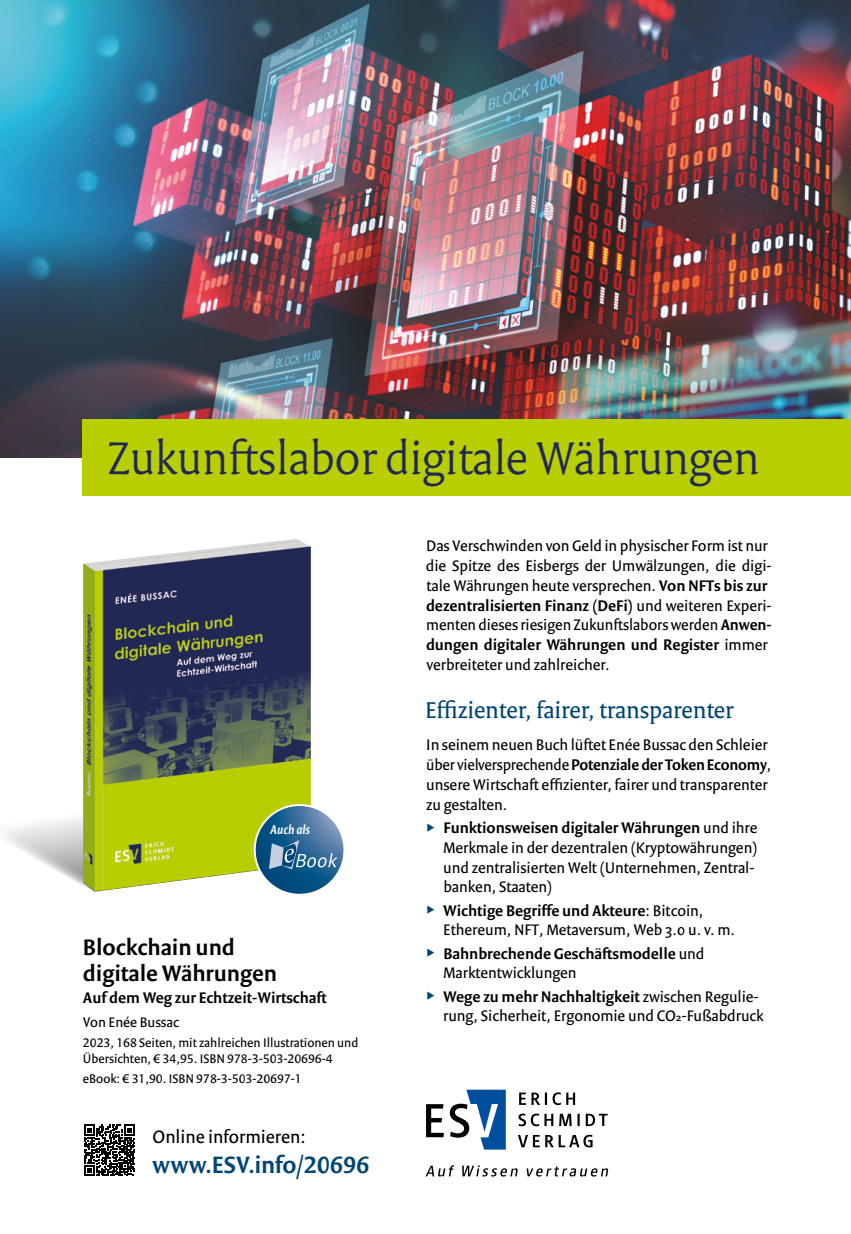
<style>
.page{position:relative;width:851px;height:1234px;background:#fff}
.page>*{position:absolute;margin:0;border:0;box-sizing:border-box;transform-origin:0 0}
.Headline_1{font:300 49.5px "Versa Pro";letter-spacing:-.005em;color:#202854}
.Bestell-Link{font:600 25.5px "Versa Sans Pro";color:#004577}
.Zwischenüberschrift{font:24.75px "Versa Pro";letter-spacing:-.005em;color:#004577}
.Bibliografie_Titel{font:600 24px/26.4px "Versa Sans Pro";color:#000}
.Bestell-Link-2{font:19.5px "Versa Sans Pro";color:#000}
.Fließtext{font:16.5px/19.8px "Versa Sans Pro";color:#000}
.Bibliografie_Unterti{font:600 16.5px/19.8px "Versa Sans Pro";color:#000}
.Bibliografie_Autor{font:15px "Versa Sans Pro";color:#000}
.Bibliografie{font:13.5px/16.2px "Versa Sans Pro";color:#000}
.t1{font:italic 600 13.5px "Versa Sans Pro";letter-spacing:.005em;color:#fff}
.s1{font-weight:600}
.s2{font-weight:400}
</style>
<div class="page">
<svg style="left:84px;top:1124px;width:51px;height:51px"></svg>
<img style="left:0;top:0;width:850px;height:457px">
<img style="left:83px;top:539px;width:228px;height:260px">
<svg style="left:518px;top:1134px;width:74px;height:13px"></svg>
<svg style="left:518px;top:1113px;width:89px;height:12px"></svg>
<svg style="left:519px;top:1092px;width:56px;height:12px"></svg>
<svg style="left:426px;top:1089px;width:79px;height:60px"></svg>
<svg style="left:425px;top:1165px;width:183px;height:11px"></svg>
<svg style="left:255px;top:804px;width:89px;height:90px"></svg>
<svg style="left:5px;top:799px;width:332px;height:92px"></svg>
<div style="left:83px;top:419px;width:767px;height:76px;background:#b9ce00"></div>
<p class="Headline_1" style="left:108px;top:428px;width:653px">Zukunftslabor digitale Währungen</p>
<p class="t1" style="left:270px;top:821px;width:41px">Auch als</p>
<p class="Bibliografie_Titel" style="left:83px;top:933px;width:195px">Blockchain und digitale Währungen</p>
<p class="Bibliografie_Unterti" style="left:83px;top:987px;width:245px">Auf dem Weg zur Echtzeit-Wirtschaft</p>
<p class="Bibliografie_Autor" style="left:83px;top:1013px;width:98px">Von Enée Bussac</p>
<p class="Bibliografie" style="left:83px;top:1034px;width:277px">2023, 168 Seiten, mit zahlreichen Illustrationen und<br>Übersichten, € 34,95. ISBN 978-3-503-20696-4</p>
<p class="Bibliografie" style="left:83px;top:1070px;width:220px">eBook: € 31,90. ISBN 978-3-503-20697-1</p>
<p class="Bestell-Link-2" style="left:152px;top:1124px;width:155px">Online informieren:</p>
<p class="Bestell-Link" style="left:152px;top:1148px;width:218px">www.ESV.info/20696</p>
<p class="Fließtext" style="left:426px;top:535px;width:347px">Das Verschwinden von Geld in physischer Form ist nur die Spitze des Eisbergs der Umwälzungen, die digi&shy;tale Währungen heute versprechen. <span class="s1">Von NFTs bis zur dezentralisierten Finanz (DeFi)</span> und weiteren Experi&shy;menten dieses riesigen Zukunftslabors werden <span class="s1">Anwen&shy;dungen digitaler Währungen und Register</span> immer verbreiteter und zahlreicher.</p>
<p class="Zwischenüberschrift" style="left:425px;top:694px;width:310px">Effizienter, fairer, transparenter</p>
<p class="Fließtext" style="left:426px;top:734px;width:346px">In seinem neuen Buch lüftet Enée Bussac den Schleier über vielversprechende <span class="s1">Potenziale der Token Economy</span>, unsere Wirtschaft effizienter, fairer und transparenter zu gestalten.</p>
<p class="Fließtext" style="left:443px;top:817px;width:316px"><span class="s1">Funktionsweisen digitaler Währungen</span> und ihre Merkmale in der dezentralen (Kryptowährungen) und zentralisierten Welt (Unternehmen, Zentral&shy;banken, Staaten)</p>
<p class="Fließtext" style="left:443px;top:900px;width:293px"><span class="s1">Wichtige Begriffe und Akteure</span>: Bitcoin,<br>Ethereum, NFT, Metaversum, Web 3.0 u. v. m.</p>
<p class="Bibliografie_Unterti" style="left:443px;top:943px;width:263px">Bahnbrechende Geschäftsmodelle <span class="s2">und<br>Marktentwicklungen</span></p>
<p class="Fließtext" style="left:443px;top:986px;width:322px"><span class="s1">Wege zu mehr Nachhaltigkeit</span> zwischen Regulie&shy;rung, Sicherheit, Ergonomie und CO2-Fußabdruck</p>
</div>
